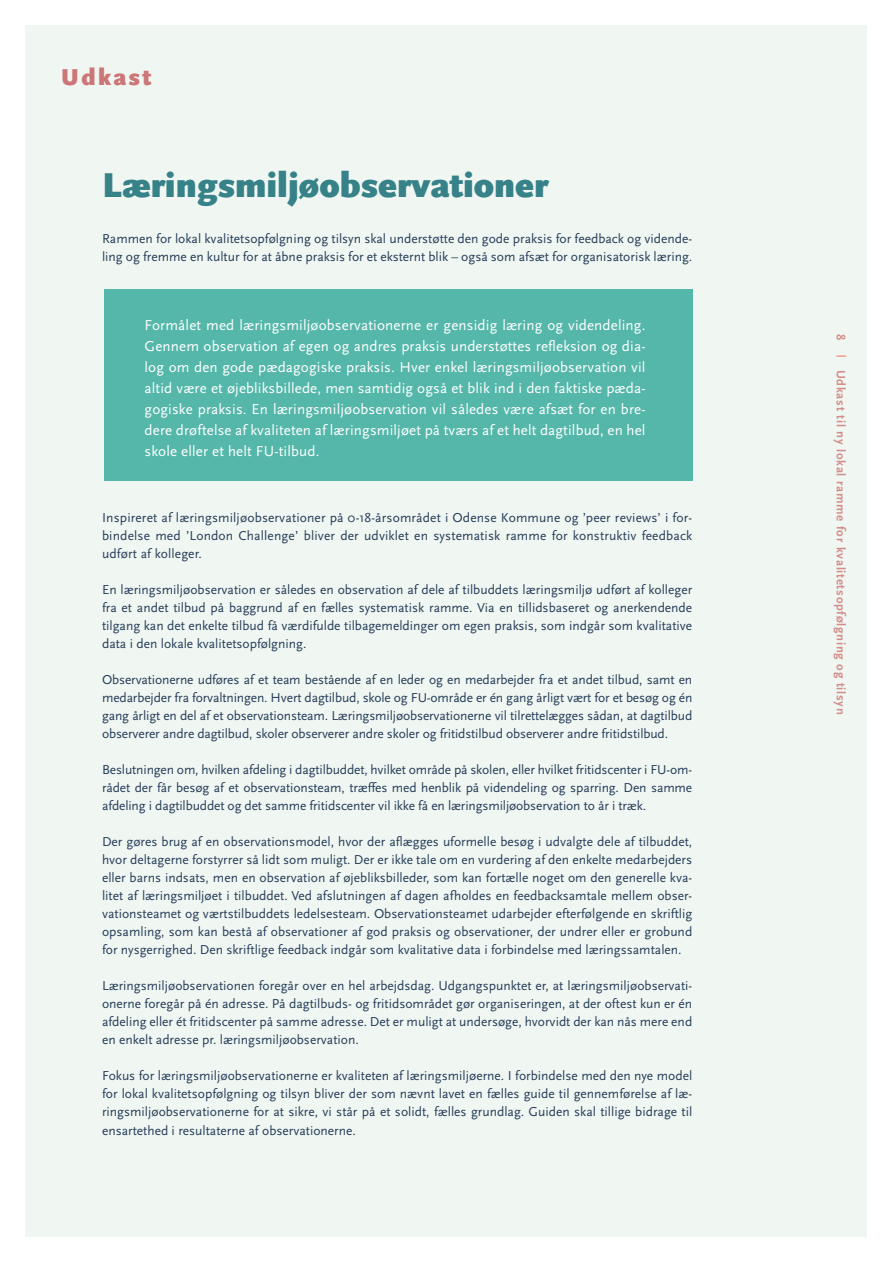
<style>
.page{position:relative;width:893px;height:1263px;background:#fff}
.page>*{position:absolute;margin:0;border:0;box-sizing:border-box;transform-origin:0 0}
.t1{font:900 36px "Scala Sans OT";color:#368288}
.t2{font:900 24px "Scala Sans OT";letter-spacing:.1em;color:#cc7677}
.t3{font:15px/21px "Scala Sans OT";letter-spacing:.01em;color:#fff;text-align:justify}
.t4{font:13.5px/18px "Scala Sans OT";color:#253c59;text-align:justify}
.t5{font:700 12.75px "Scala Sans OT";letter-spacing:.055em;color:#d48d8b}
</style>
<div class="page">
<div style="left:26px;top:26px;width:841px;height:1211px;background:#f0f7f2"></div>
<div style="left:104px;top:289px;width:589px;height:191px;background:#55b7aa"></div>
<h2 class="t2" style="left:61px;top:64px;width:92px">Udkast</h2>
<h1 class="t1" style="left:102px;top:164px;width:448px">Læringsmiljøobservationer</h1>
<p class="t4" style="left:102px;top:229px;width:592px">Rammen for lokal kvalitetsopfølgning og tilsyn skal understøtte den gode praksis for feedback og vidende&shy;ling og fremme en kultur for at åbne praksis for et eksternt blik – også som afsæt for organisatorisk læring.</p>
<p class="t3" style="left:145px;top:314px;width:502px">Formålet med læringsmiljøobservationerne er gensidig læring og videndeling.<br>Gennem observation af egen og andres praksis understøttes refleksion og dia&shy;log om den gode pædagogiske praksis. Hver enkel læringsmiljøobservation vil altid være et øjebliksbillede, men samtidig også et blik ind i den faktiske pæda&shy;gogiske praksis. En læringsmiljøobservation vil således være afsæt for en bre&shy;dere drøftelse af kvaliteten af læringsmiljøet på tværs af et helt dagtilbud, en hel skole eller et helt FU-tilbud.</p>
<p class="t4" style="left:102px;top:508px;width:592px">Inspireret af læringsmiljøobservationer på 0-18-årsområdet i Odense Kommune og ’peer reviews’ i for&shy;bindelse med ’London Challenge’ bliver der udviklet en systematisk ramme for konstruktiv feedback udført af kolleger.</p>
<p class="t4" style="left:102px;top:580px;width:592px">En læringsmiljøobservation er således en observation af dele af tilbuddets læringsmiljø udført af kolleger fra et andet tilbud på baggrund af en fælles systematisk ramme. Via en tillidsbaseret og anerkendende tilgang kan det enkelte tilbud få værdifulde tilbagemeldinger om egen praksis, som indgår som kvalitative data i den lokale kvalitetsopfølgning.</p>
<p class="t4" style="left:102px;top:670px;width:592px">Observationerne udføres af et team bestående af en leder og en medarbejder fra et andet tilbud, samt en medarbejder fra forvaltningen. Hvert dagtilbud, skole og FU-område er én gang årligt vært for et besøg og én gang årligt en del af et observationsteam. Læringsmiljøobservationerne vil tilrettelægges sådan, at dagtilbud observerer andre dagtilbud, skoler observerer andre skoler og fritidstilbud observerer andre fritidstilbud.</p>
<p class="t4" style="left:102px;top:760px;width:592px">Beslutningen om, hvilken afdeling i dagtilbuddet, hvilket område på skolen, eller hvilket fritidscenter i FU-om&shy;rådet der får besøg af et observationsteam, træffes med henblik på videndeling og sparring. Den samme afdeling i dagtilbuddet og det samme fritidscenter vil ikke få en læringsmiljøobservation to år i træk.</p>
<p class="t4" style="left:102px;top:832px;width:592px">Der gøres brug af en observationsmodel, hvor der aflægges uformelle besøg i udvalgte dele af tilbuddet, hvor deltagerne forstyrrer så lidt som muligt. Der er ikke tale om en vurdering af den enkelte medarbejders eller barns indsats, men en observation af øjebliksbilleder, som kan fortælle noget om den generelle kva&shy;litet af læringsmiljøet i tilbuddet. Ved afslutningen af dagen afholdes en feedbacksamtale mellem obser&shy;vationsteamet og værtstilbuddets ledelsesteam. Observationsteamet udarbejder efterfølgende en skriftlig opsamling, som kan bestå af observationer af god praksis og observationer, der undrer eller er grobund for nysgerrighed. Den skriftlige feedback indgår som kvalitative data i forbindelse med læringssamtalen.</p>
<p class="t4" style="left:102px;top:976px;width:592px">Læringsmiljøobservationen foregår over en hel arbejdsdag. Udgangspunktet er, at læringsmiljøobservati&shy;onerne foregår på én adresse. På dagtilbuds- og fritidsområdet gør organiseringen, at der oftest kun er én afdeling eller ét fritidscenter på samme adresse. Det er muligt at undersøge, hvorvidt der kan nås mere end en enkelt adresse pr. læringsmiljøobservation.</p>
<p class="t4" style="left:102px;top:1066px;width:592px">Fokus for læringsmiljøobservationerne er kvaliteten af læringsmiljøerne. I forbindelse med den nye model for lokal kvalitetsopfølgning og tilsyn bliver der som nævnt lavet en fælles guide til gennemførelse af læ&shy;ringsmiljøobservationerne for at sikre, vi står på et solidt, fælles grundlag. Guiden skal tillige bidrage til</p>
<p class="t4" style="left:102px;top:1122px;width:255px">ensartethed i resultaterne af observationerne.</p>
<p class="t5" style="left:848px;top:334px;width:8px;rotate:90deg">8</p>
<p class="t5" style="left:848px;top:370px;width:346px;rotate:90deg">Udkast til ny lokal ramme for kvalitetsopfølgning og tilsyn</p>
</div>
